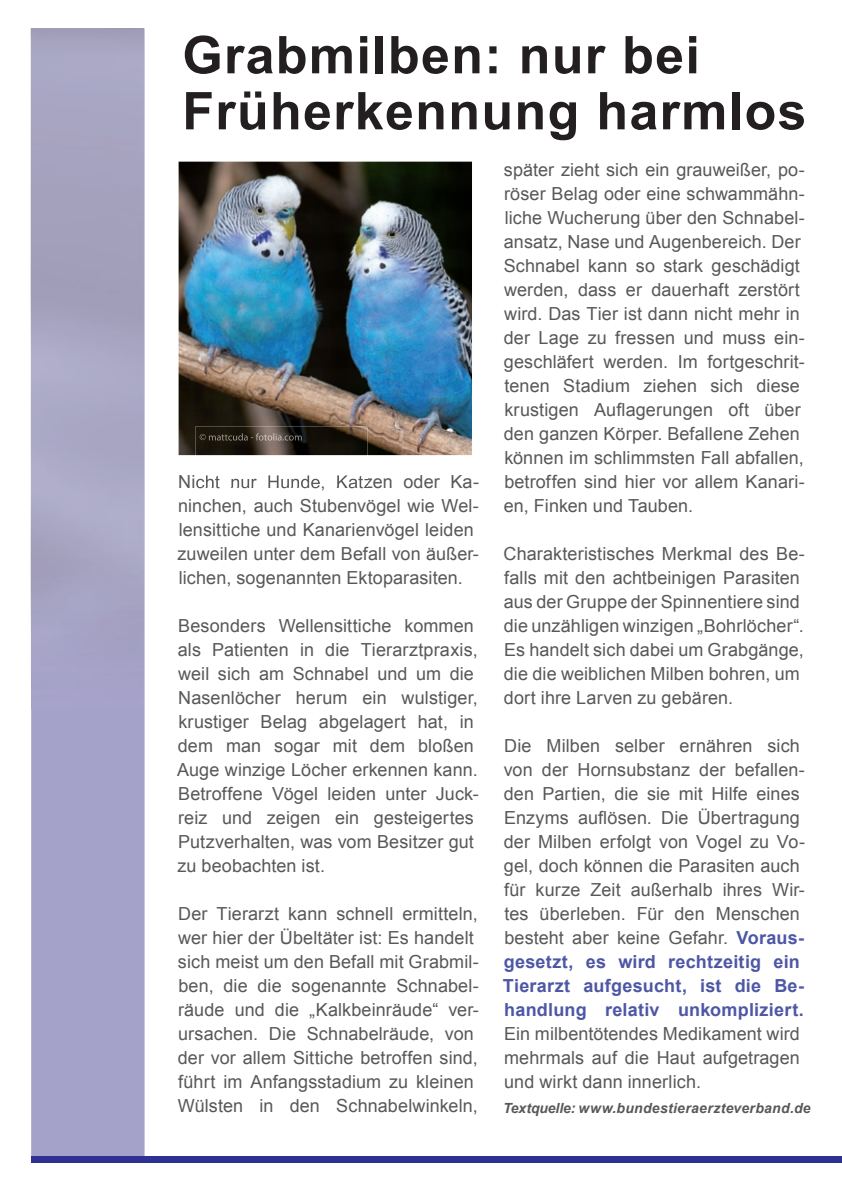
<style>
.page{position:relative;width:842px;height:1191px;background:#fff}
.page>*{position:absolute;margin:0;border:0;box-sizing:border-box;transform-origin:0 0}
.t1{font:700 52px/56px "Arial";letter-spacing:.025em;color:#231f20}
.t2{font:18px/24px "Arial";letter-spacing:.005em;color:#57585a}
.t3{font:italic 700 14px "Arial";letter-spacing:.02em;color:#57585a}
.s1{font-weight:700;color:#4d57a5}
</style>
<div class="page">
<div style="left:31px;top:28px;width:114px;height:1129px;background:#a5a2ca"></div>
<div style="left:31px;top:1157px;width:811px;height:6px;background:#2e3092"></div>
<img style="left:31px;top:28px;width:113px;height:680px">
<img style="left:179px;top:162px;width:293px;height:293px">
<img style="left:195px;top:426px;width:172px;height:30px">
<img style="left:196px;top:475px;width:171px;height:11px">
<img style="left:200px;top:433px;width:102px;height:7px">
<h1 class="t1" style="left:182px;top:29px;width:626px">Grabmilben: nur bei<br>Früherkennung harmlos</h1>
<p class="t2" style="left:178px;top:470px;width:303px">Nicht nur Hunde, Katzen oder Ka&shy;ninchen, auch Stubenvögel wie Wel&shy;lensittiche und Kanarienvögel leiden zuweilen unter dem Befall von äußer&shy;lichen, sogenannten Ektoparasiten.</p>
<p class="t2" style="left:177px;top:614px;width:303px">Besonders Wellensittiche kommen als Patienten in die Tierarztpraxis, weil sich am Schnabel und um die<br>Nasenlöcher herum ein wulstiger, krustiger Belag abgelagert hat, in dem man sogar mit dem bloßen<br>Auge winzige Löcher erkennen kann.<br>Betroffene Vögel leiden unter Juck&shy;reiz und zeigen ein gesteigertes<br>Putzverhalten, was vom Besitzer gut zu beobachten ist.</p>
<p class="t2" style="left:178px;top:902px;width:303px">Der Tierarzt kann schnell ermitteln, wer hier der Übeltäter ist: Es handelt sich meist um den Befall mit Grabmil&shy;ben, die die sogenannte Schnabel&shy;räude und die „Kalkbeinräude“ ver&shy;ursachen. Die Schnabelräude, von der vor allem Sittiche betroffen sind, führt im Anfangsstadium zu kleinen Wülsten in den Schnabelwinkeln,</p>
<p class="t2" style="left:504px;top:158px;width:303px">später zieht sich ein grauweißer, po&shy;röser Belag oder eine schwammähn&shy;liche Wucherung über den Schnabel&shy;ansatz, Nase und Augenbereich. Der Schnabel kann so stark geschädigt werden, dass er dauerhaft zerstört wird. Das Tier ist dann nicht mehr in der Lage zu fressen und muss ein&shy;geschläfert werden. Im fortgeschrit&shy;tenen Stadium ziehen sich diese krustigen Auflagerungen oft über den ganzen Körper. Befallene Zehen können im schlimmsten Fall abfallen, betroffen sind hier vor allem Kanari&shy;en, Finken und Tauben.</p>
<p class="t2" style="left:504px;top:542px;width:303px">Charakteristisches Merkmal des Be&shy;falls mit den achtbeinigen Parasiten aus der Gruppe der Spinnentiere sind die unzähligen winzigen „Bohrlöcher“.<br>Es handelt sich dabei um Grabgänge, die die weiblichen Milben bohren, um dort ihre Larven zu gebären.</p>
<p class="t2" style="left:503px;top:734px;width:304px">Die Milben selber ernähren sich von der Hornsubstanz der befallen&shy;den Partien, die sie mit Hilfe eines Enzyms auflösen. Die Übertragung der Milben erfolgt von Vogel zu Vo&shy;gel, doch können die Parasiten auch für kurze Zeit außerhalb ihres Wir&shy;tes überleben. Für den Menschen besteht aber keine Gefahr. <span class="s1">Voraus&shy;gesetzt, es wird rechtzeitig ein Tierarzt aufgesucht, ist die Be&shy;handlung relativ unkompliziert.</span></p>
<p class="t2" style="left:504px;top:1022px;width:297px;text-align:justify">Ein milbentötendes Medikament wird mehrmals auf die Haut aufgetragen und wirkt dann innerlich.</p>
<p class="t3" style="left:503px;top:1098px;width:309px">Textquelle: www.bundestieraerzteverband.de</p>
</div>
